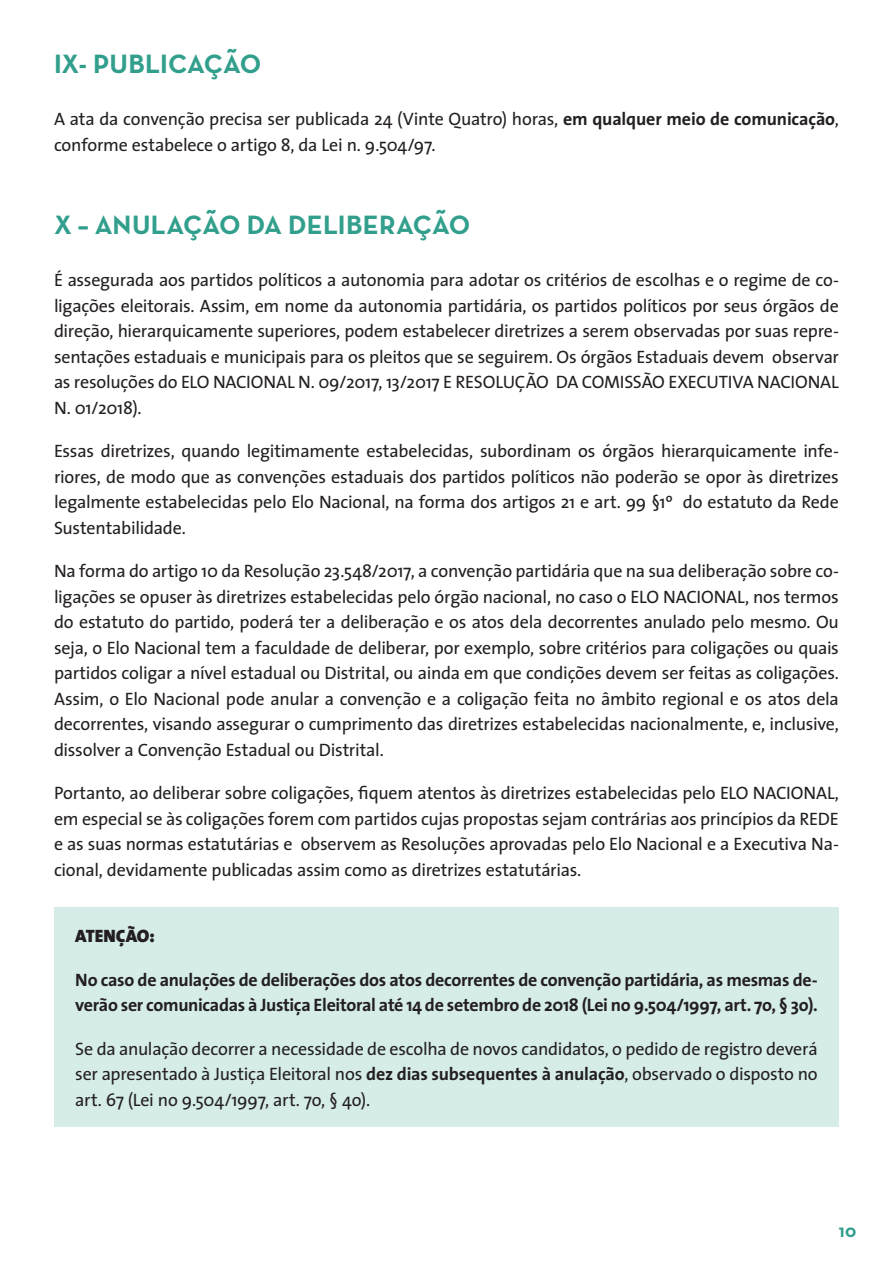
<style>
.page{position:relative;width:893px;height:1263px;background:#fff}
.page>*{position:absolute;margin:0;border:0;box-sizing:border-box;transform-origin:0 0}
.t1{font:700 27px "Neutra Text";letter-spacing:-.005em;color:#329f8d}
.t2{font:18px/25.5px "The Sans";letter-spacing:-.015em;color:#231f20;text-align:justify}
.t3{font:700 18px/25.5px "The Sans";letter-spacing:-.015em;color:#231f20}
.t4{font:900 18px "The Sans";letter-spacing:-.005em;color:#231f20}
.t5{font:700 18px "Neutra Text";color:#319e8d}
.s1{font-weight:700}
</style>
<div class="page">
<div style="left:54px;top:907px;width:785px;height:220px;background:#d5ece9"></div>
<h1 class="t1" style="left:54px;top:47px;width:209px">IX- PUBLICAÇÃO</h1>
<p class="t2" style="left:54px;top:106px;width:786px">A ata da convenção precisa ser publicada 24 (Vinte Quatro) horas, <span class="s1">em qualquer meio de comunicação</span>, conforme estabelece o artigo 8, da Lei n. 9.504/97.</p>
<h1 class="t1" style="left:54px;top:208px;width:418px">X – ANULAÇÃO DA DELIBERAÇÃO</h1>
<p class="t2" style="left:54px;top:267px;width:786px">É assegurada aos partidos políticos a autonomia para adotar os critérios de escolhas e o regime de co&shy;ligações eleitorais. Assim, em nome da autonomia partidária, os partidos políticos por seus órgãos de direção, hierarquicamente superiores, podem estabelecer diretrizes a serem observadas por suas repre&shy;sentações estaduais e municipais para os pleitos que se seguirem. Os órgãos Estaduais devem observar as resoluções do ELO NACIONAL N. 09/2017, 13/2017 E RESOLUÇÃO DA COMISSÃO EXECUTIVA NACIONAL N. 01/2018).</p>
<p class="t2" style="left:54px;top:438px;width:786px">Essas diretrizes, quando legitimamente estabelecidas, subordinam os órgãos hierarquicamente infe&shy;riores, de modo que as convenções estaduais dos partidos políticos não poderão se opor às diretrizes legalmente estabelecidas pelo Elo Nacional, na forma dos artigos 21 e art. 99 §1º do estatuto da Rede Sustentabilidade.</p>
<p class="t2" style="left:54px;top:558px;width:786px">Na forma do artigo 10 da Resolução 23.548/2017, a convenção partidária que na sua deliberação sobre co&shy;ligações se opuser às diretrizes estabelecidas pelo órgão nacional, no caso o ELO NACIONAL, nos termos do estatuto do partido, poderá ter a deliberação e os atos dela decorrentes anulado pelo mesmo. Ou seja, o Elo Nacional tem a faculdade de deliberar, por exemplo, sobre critérios para coligações ou quais partidos coligar a nível estadual ou Distrital, ou ainda em que condições devem ser feitas as coligações.<br>Assim, o Elo Nacional pode anular a convenção e a coligação feita no âmbito regional e os atos dela decorrentes, visando assegurar o cumprimento das diretrizes estabelecidas nacionalmente, e, inclusive, dissolver a Convenção Estadual ou Distrital.</p>
<p class="t2" style="left:54px;top:780px;width:786px">Portanto, ao deliberar sobre coligações, fiquem atentos às diretrizes estabelecidas pelo ELO NACIONAL, em especial se às coligações forem com partidos cujas propostas sejam contrárias aos princípios da REDE e as suas normas estatutárias e observem as Resoluções aprovadas pelo Elo Nacional e a Executiva Na&shy;cional, devidamente publicadas assim como as diretrizes estatutárias.</p>
<p class="t4" style="left:75px;top:921px;width:81px">ATENÇÃO:</p>
<p class="t3" style="left:75px;top:966px;width:744px">No caso de anulações de deliberações dos atos decorrentes de convenção partidá ria, as mesmas de&shy;verão ser comunicadas à Justiça Eleitoral até 14 de setembro de 2018 (Lei no 9.504/1997, art. 7o, § 3o).</p>
<p class="t2" style="left:75px;top:1035px;width:744px;text-align:left">Se da anulação decorrer a necessidade de escolha de novos candidatos, o pedido de registro deverá ser apresentado à Justiça Eleitoral nos <span class="s1">dez dias subsequentes à anulação</span>, observado o disposto no art. 67 (Lei no 9.504/1997, art. 7o, § 4o).</p>
<p class="t5" style="left:839px;top:1219px;width:19px">10</p>
</div>
